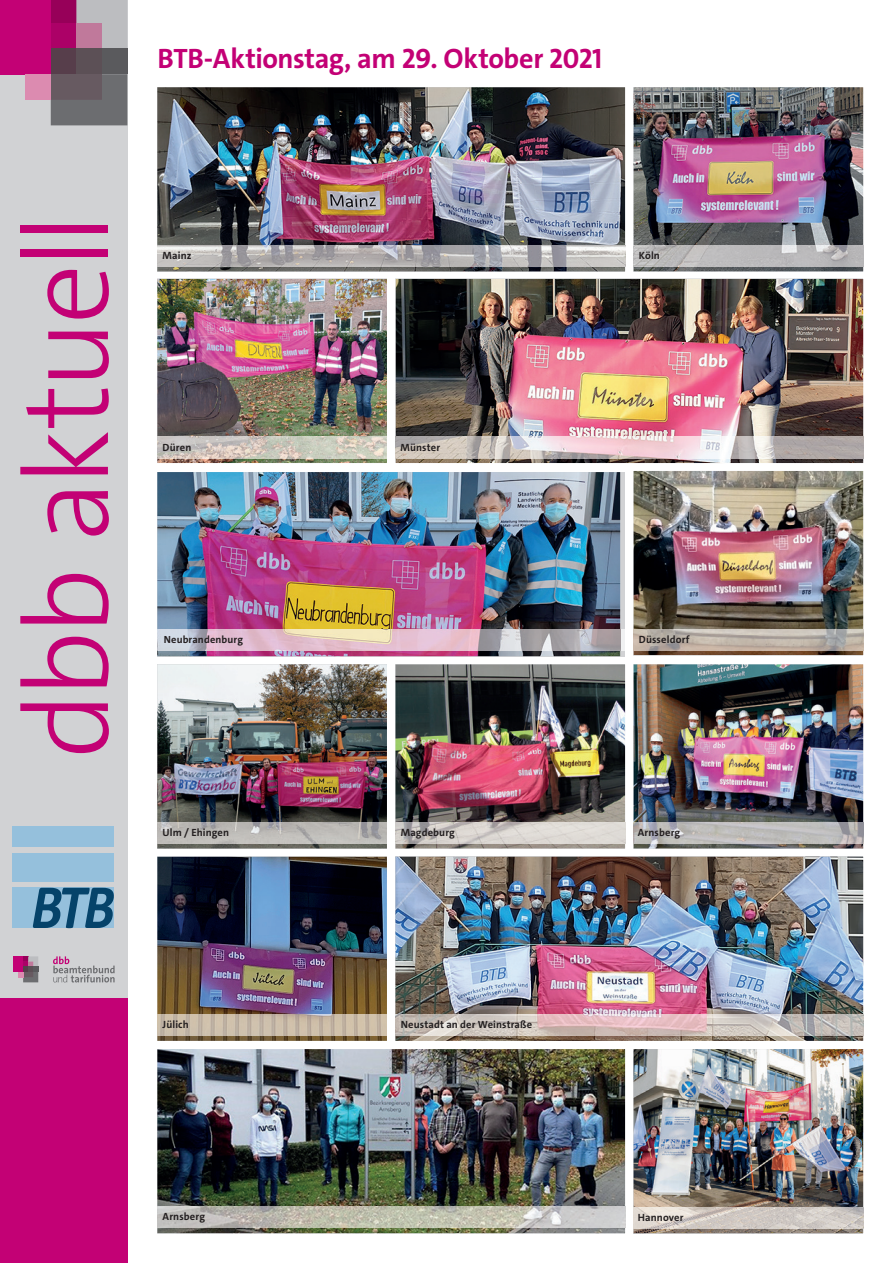
<style>
.page{position:relative;width:893px;height:1263px;background:#fff}
.page>*{position:absolute;margin:0;border:0;box-sizing:border-box;transform-origin:0 0}
.t1{font:300 120px "The Sans C4 s";letter-spacing:-.04em;color:#c30175}
.t2{font:700 28.2px "The Sans C4 s";letter-spacing:-.015em;color:#c30175}
.t3{font:700 10.5px "The Sans C4 s";letter-spacing:.015em;color:#231f20}
.t4{font:700 10.35px "The Sans C4 s";letter-spacing:.015em;color:#231f20}
</style>
<div class="page">
<div style="left:0;top:0;width:127px;height:1263px;background:#d1d2d4"></div>
<div style="left:0;top:0;width:51px;height:74px;background:#c30175"></div>
<div style="left:51px;top:0;width:25px;height:23px;background:#970059"></div>
<div style="left:51px;top:23px;width:25px;height:26px;background:#ac0167"></div>
<div style="left:51px;top:49px;width:25px;height:25px;background:#573e4b"></div>
<svg style="left:76px;top:0;width:51px;height:49px;background:#baa8b3"></svg>
<div style="left:76px;top:49px;width:26px;height:25px;background:#5c5056"></div>
<div style="left:102px;top:49px;width:25px;height:25px;background:#5a5a5d"></div>
<svg style="left:51px;top:74px;width:76px;height:51px;background:#6a666b"></svg>
<div style="left:25px;top:74px;width:26px;height:26px;background:#dc8bb0"></div>
<div style="left:0;top:998px;width:127px;height:265px;background:#c30175"></div>
<svg style="left:53px;top:956px;width:62px;height:26px"></svg>
<div style="left:13px;top:956px;width:10px;height:16px;background:#c30175"></div>
<svg style="left:18px;top:956px;width:20px;height:26px"></svg>
<img style="left:157px;top:664px;width:230px;height:184px">
<img style="left:634px;top:664px;width:229px;height:184px">
<img style="left:395px;top:664px;width:230px;height:184px">
<img style="left:395px;top:822px;width:230px;height:22px">
<img style="left:157px;top:822px;width:230px;height:21px">
<img style="left:634px;top:822px;width:229px;height:21px">
<img style="left:634px;top:1049px;width:229px;height:184px">
<img style="left:157px;top:1049px;width:468px;height:184px">
<img style="left:634px;top:1207px;width:229px;height:21px">
<img style="left:157px;top:1206px;width:468px;height:22px">
<img style="left:634px;top:471px;width:229px;height:184px">
<img style="left:634px;top:629px;width:229px;height:21px">
<img style="left:396px;top:279px;width:467px;height:184px">
<svg style="left:395px;top:433px;width:1px;height:25px"></svg>
<img style="left:396px;top:437px;width:467px;height:21px">
<img style="left:157px;top:472px;width:463px;height:184px">
<img style="left:157px;top:279px;width:230px;height:184px">
<img style="left:634px;top:87px;width:229px;height:184px">
<img style="left:157px;top:87px;width:468px;height:184px">
<img style="left:157px;top:857px;width:230px;height:184px">
<img style="left:395px;top:857px;width:468px;height:184px">
<img style="left:157px;top:437px;width:230px;height:21px">
<img style="left:157px;top:245px;width:468px;height:22px">
<img style="left:634px;top:245px;width:229px;height:22px">
<div style="left:620px;top:629px;width:5px;height:22px;background:#f0f1f2"></div>
<img style="left:157px;top:629px;width:463px;height:22px">
<img style="left:157px;top:1014px;width:230px;height:21px">
<img style="left:395px;top:1014px;width:468px;height:21px">
<div style="left:12px;top:827px;width:102px;height:20px;background:#95c0dc"></div>
<div style="left:12px;top:888px;width:102px;height:40px;background:#95c0dc"></div>
<div style="left:12px;top:853px;width:102px;height:28px;background:#95c0dc"></div>
<svg style="left:33px;top:888px;width:81px;height:40px"></svg>
<h2 class="t2" style="left:157px;top:40px;width:447px">BTB-Aktionstag, am 29. Oktober 2021</h2>
<h1 class="t1" style="left:-10px;top:759px;width:547px;rotate:-90deg">dbb aktuell</h1>
<p class="t3" style="left:639px;top:242px;width:19px">xxx</p>
<p class="t3" style="left:163px;top:249px;width:30px">Mainz</p>
<p class="t3" style="left:639px;top:249px;width:23px">Köln</p>
<p class="t3" style="left:163px;top:434px;width:19px">xxx</p>
<p class="t3" style="left:163px;top:440px;width:30px">Düren</p>
<p class="t3" style="left:400px;top:437px;width:19px">xxx</p>
<p class="t3" style="left:400px;top:440px;width:41px">Münster</p>
<p class="t4" style="left:164px;top:633px;width:81px">Neubrandenburg</p>
<p class="t4" style="left:168px;top:633px;width:19px">xxx</p>
<p class="t3" style="left:639px;top:632px;width:52px">Düsseldorf</p>
<p class="t3" style="left:163px;top:825px;width:68px">Ulm / Ehingen</p>
<p class="t3" style="left:401px;top:826px;width:56px">Magdeburg</p>
<p class="t3" style="left:638px;top:825px;width:44px">Arnsberg</p>
<p class="t3" style="left:163px;top:1017px;width:28px">Jülich</p>
<p class="t3" style="left:401px;top:1017px;width:133px">Neustadt an der Weinstraße</p>
<p class="t3" style="left:163px;top:1210px;width:44px">Arnsberg</p>
<p class="t3" style="left:638px;top:1210px;width:47px">Hannover</p>
</div>
